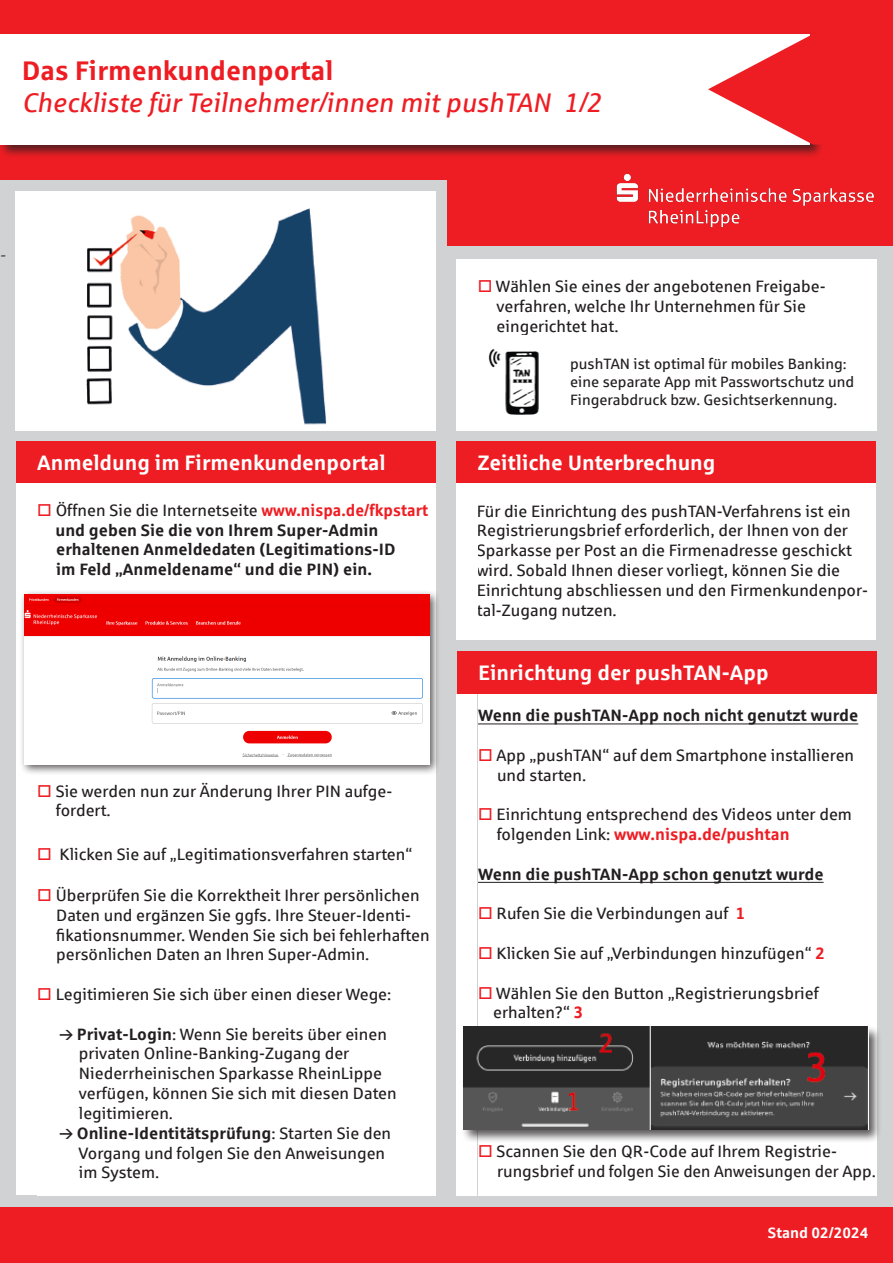
<style>
.page{position:relative;width:893px;height:1263px;background:#fff}
.page>*{position:absolute;margin:0;border:0;box-sizing:border-box;transform-origin:0 0}
.t1{font:italic 27px/32.4px "Sparkasse Rg";color:#ee1d23}
.t2{font:700 21px "Sparkasse Rg";color:#fff}
.t3{font:18px "Minion Pro";color:#231f20}
.t4{font:16.5px/19.8px "Sparkasse Rg";color:#231f20}
.t5{font:700 16.5px/19.8px "Sparkasse Rg";color:#231f20}
.t6{font:15px/18px "Sparkasse Rg";color:#231f20}
.t7{font:700 15px "Sparkasse Rg";color:#fff}
.s1{font-weight:700;font-style:normal}
.s2{color:#ee1d23}
.s3{font-weight:400}
.s4{font-weight:700}
.s5{font-weight:700;color:#ee1d23}
</style>
<div class="page">
<div style="left:0;top:0;width:893px;height:247px;background:#ee1d23"></div>
<div style="left:0;top:32px;width:824px;height:127px;background:#231f20;opacity:.75"></div>
<div style="left:0;top:34px;width:810px;height:111px;background:#fff"></div>
<svg style="left:708px;top:34px;width:116px;height:111px"></svg>
<div style="left:0;top:180px;width:447px;height:134px;background:#d1d2d4"></div>
<div style="left:0;top:247px;width:892px;height:1016px;background:#d1d2d4"></div>
<div style="left:0;top:1208px;width:892px;height:55px;background:#ee1d23"></div>
<div style="left:16px;top:191px;width:420px;height:240px;background:#fff"></div>
<img style="left:86px;top:208px;width:240px;height:217px">
<div style="left:16px;top:441px;width:420px;height:43px;background:#ee1d23"></div>
<div style="left:37px;top:484px;width:399px;height:712px;background:#fff"></div>
<div style="left:16px;top:484px;width:21px;height:711px;background:#fff"></div>
<div style="left:478px;top:259px;width:398px;height:172px;background:#fff"></div>
<img style="left:488px;top:349px;width:51px;height:66px">
<div style="left:456px;top:259px;width:22px;height:172px;background:#fff"></div>
<div style="left:456px;top:441px;width:420px;height:43px;background:#ee1d23"></div>
<div style="left:477px;top:484px;width:399px;height:156px;background:#fff"></div>
<div style="left:457px;top:484px;width:21px;height:156px;background:#fff"></div>
<div style="left:19px;top:590px;width:421px;height:185px;background:#231f20;opacity:.75"></div>
<img style="left:24px;top:594px;width:405px;height:170px">
<img style="left:616px;top:173px;width:258px;height:55px">
<div style="left:478px;top:688px;width:399px;height:508px;background:#fff"></div>
<hr style="left:478px;top:723px;width:380px;height:1px;background:#231f20">
<hr style="left:478px;top:882px;width:346px;height:1px;background:#231f20">
<div style="left:456px;top:694px;width:21px;height:502px;background:#fff"></div>
<div style="left:461px;top:1025px;width:421px;height:118px;background:#231f20;opacity:.75"></div>
<img style="left:463px;top:1027px;width:405px;height:102px">
<div style="left:457px;top:652px;width:420px;height:42px;background:#ee1d23"></div>
<p class="t1" style="left:22px;top:53px;width:582px"><span class="s1">Das Firmenkundenportal<br></span>Checkliste für Teilnehmer/innen mit pushTAN 1/2</p>
<p class="t3" style="left:0;top:242px;width:8px">-</p>
<p class="t2" style="left:37px;top:449px;width:350px">Anmeldung im Firmenkundenportal</p>
<p class="t5" style="left:55px;top:499px;width:374px;text-indent:-18px"><span class="s2">□</span> <span class="s3">Öffnen Sie die Internetseite</span> <span class="s2">www.nispa.de/fkpstart </span>und geben Sie die von Ihrem Super-Admin erhaltenen Anmeldedaten (Legitimations-ID<br>im Feld „Anmeldename“ und die PIN) ein.</p>
<p class="t4" style="left:56px;top:780px;width:338px;text-indent:-19px"><span class="s2">□</span> Sie werden nun zur Änderung Ihrer PIN aufge&shy;fordert.</p>
<p class="t4" style="left:37px;top:843px;width:377px"><span class="s2">□</span> Klicken Sie auf „Legitimationsverfahren starten“</p>
<p class="t4" style="left:56px;top:885px;width:375px;text-indent:-19px"><span class="s2">□</span> Überprüfen Sie die Korrektheit Ihrer persönlichen Daten und ergänzen Sie ggfs. Ihre Steuer-Identi&shy;fikationsnummer. Wenden Sie sich bei fehlerhaften persönlichen Daten an Ihren Super-Admin.</p>
<p class="t4" style="left:37px;top:984px;width:356px"><span class="s2">□</span> Legitimieren Sie sich über einen dieser Wege:</p>
<p class="t4" style="left:77px;top:1023px;width:321px"><span class="s4">Privat-Login</span>: Wenn Sie bereits über einen privaten Online-Banking-Zugang der Niederrheinischen Sparkasse RheinLippe verfügen, können Sie sich mit diesen Daten legitimieren.</p>
<p class="t4" style="left:77px;top:1122px;width:316px"><span class="s4">Online-Identitätsprüfung</span>: Starten Sie den<br>Vorgang und folgen Sie den Anweisungen im System.</p>
<p class="t4" style="left:496px;top:276px;width:331px;text-indent:-19px"><span class="s2">□</span> Wählen Sie eines der angebotenen Freigabe&shy;verfahren, welche Ihr Unternehmen für Sie eingerichtet hat.</p>
<p class="t6" style="left:570px;top:355px;width:285px">pushTAN ist optimal für mobiles Banking: eine separate App mit Passwortschutz und<br>Fingerabdruck bzw. Gesichtserkennung.</p>
<p class="t2" style="left:478px;top:449px;width:239px">Zeitliche Unterbrechung</p>
<p class="t4" style="left:477px;top:500px;width:393px">Für die Einrichtung des pushTAN-Verfahrens ist ein Registrierungsbrief erforderlich, der Ihnen von der Sparkasse per Post an die Firmenadresse geschickt wird. Sobald Ihnen dieser vorliegt, können Sie die Einrichtung abschliessen und den Firmenkundenpor&shy;tal-Zugang nutzen.</p>
<p class="t2" style="left:478px;top:659px;width:292px">Einrichtung der pushTAN-App</p>
<p class="t5" style="left:478px;top:705px;width:382px">Wenn die pushTAN-App noch nicht genutzt wurde</p>
<p class="t4" style="left:497px;top:745px;width:359px;text-indent:-19px"><span class="s2">□</span> App „pushTAN“ auf dem Smartphone installieren und starten.</p>
<p class="t4" style="left:497px;top:804px;width:357px;text-indent:-19px"><span class="s2">□</span> Einrichtung entsprechend des Videos unter dem folgenden Link: <span class="s5">www.nispa.de/pushtan</span></p>
<p class="t5" style="left:478px;top:863px;width:347px">Wenn die pushTAN-App schon genutzt wurde</p>
<p class="t4" style="left:478px;top:903px;width:269px"><span class="s2">□</span> Rufen Sie die Verbindungen auf <span class="s5">1</span></p>
<p class="t4" style="left:478px;top:943px;width:348px"><span class="s2">□</span> Klicken Sie auf „Verbindungen hinzufügen“ <span class="s5">2</span></p>
<p class="t4" style="left:493px;top:982px;width:327px;text-indent:-15px"><span class="s2">□</span> Wählen Sie den Button „Registrierungsbrief erhalten?“ <span class="s5">3</span></p>
<p class="t4" style="left:497px;top:1141px;width:380px;text-indent:-19px"><span class="s2">□</span> Scannen Sie den QR-Code auf Ihrem Registrie&shy;rungsbrief und folgen Sie den Anweisungen der App.</p>
<p class="t7" style="left:768px;top:1223px;width:102px">Stand 02/2024</p>
</div>
